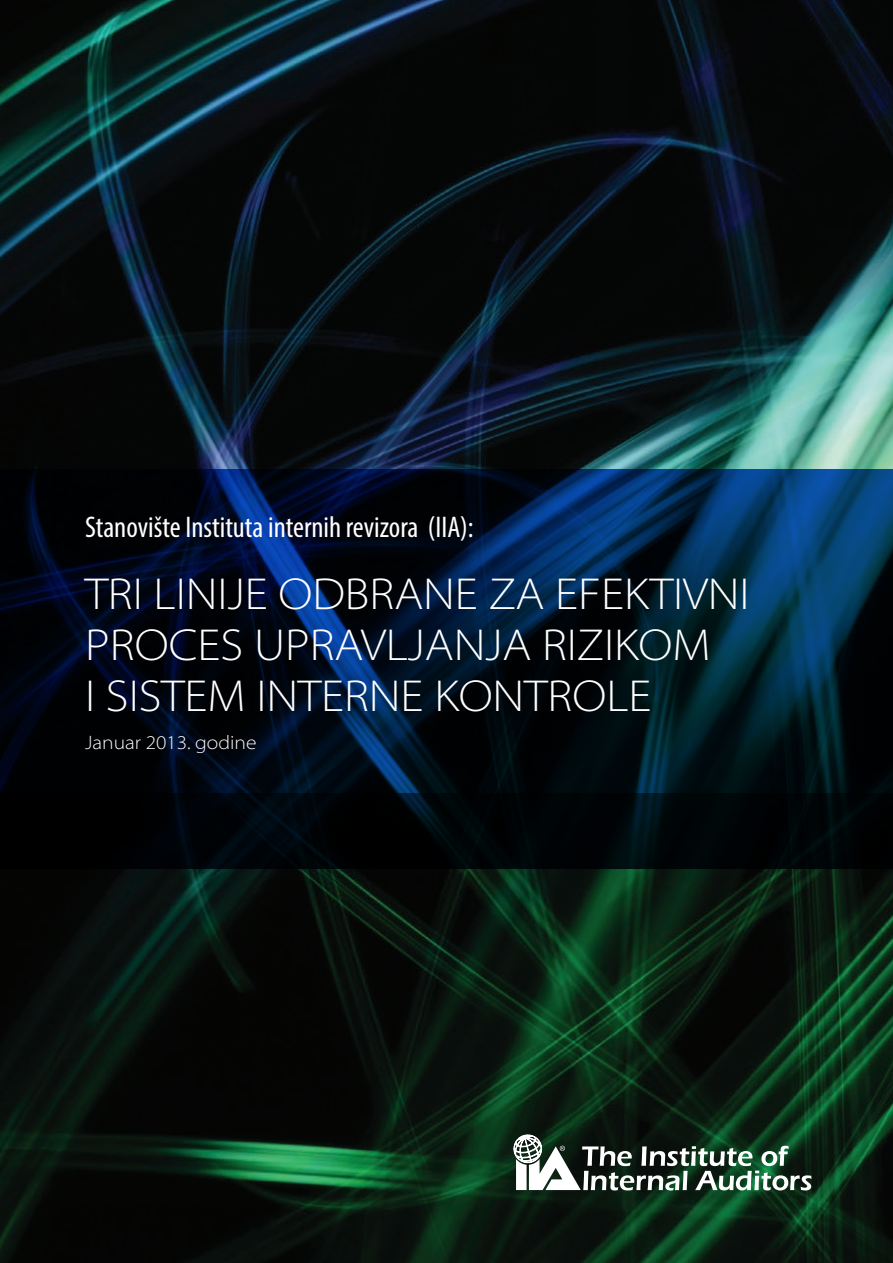
<style>
.page{position:relative;width:893px;height:1263px;background:#fff}
.page>*{position:absolute;margin:0;border:0;box-sizing:border-box;transform-origin:0 0}
.t1{font:300 semi-expanded 45px/51px "Myriad Pro";color:#fff}
.t2{font:condensed 30px "Myriad Pro";color:#fff}
.t3{font:300 semi-expanded 19.5px "Myriad Pro";color:#fff}
</style>
<div class="page">
<img style="left:0;top:0;width:893px;height:1263px">
<svg style="left:0;top:470px;width:893px;height:323px;background:#01152a"></svg>
<svg style="left:0;top:793px;width:893px;height:75px;background:#000407"></svg>
<svg style="left:514px;top:1135px;width:297px;height:55px"></svg>
<p class="t2" style="left:85px;top:509px;width:390px">Stanovište Instituta internih revizora (IIA):</p>
<p class="t1" style="left:85px;top:569px;width:666px">TRI LINIJE ODBRANE ZA EFEKTIVNI<br>PROCES UPRAVLJANJA RIZIKOM<br>I SISTEM INTERNE KONTROLE</p>
<p class="t3" style="left:85px;top:731px;width:173px">Januar 2013. godine</p>
</div>
